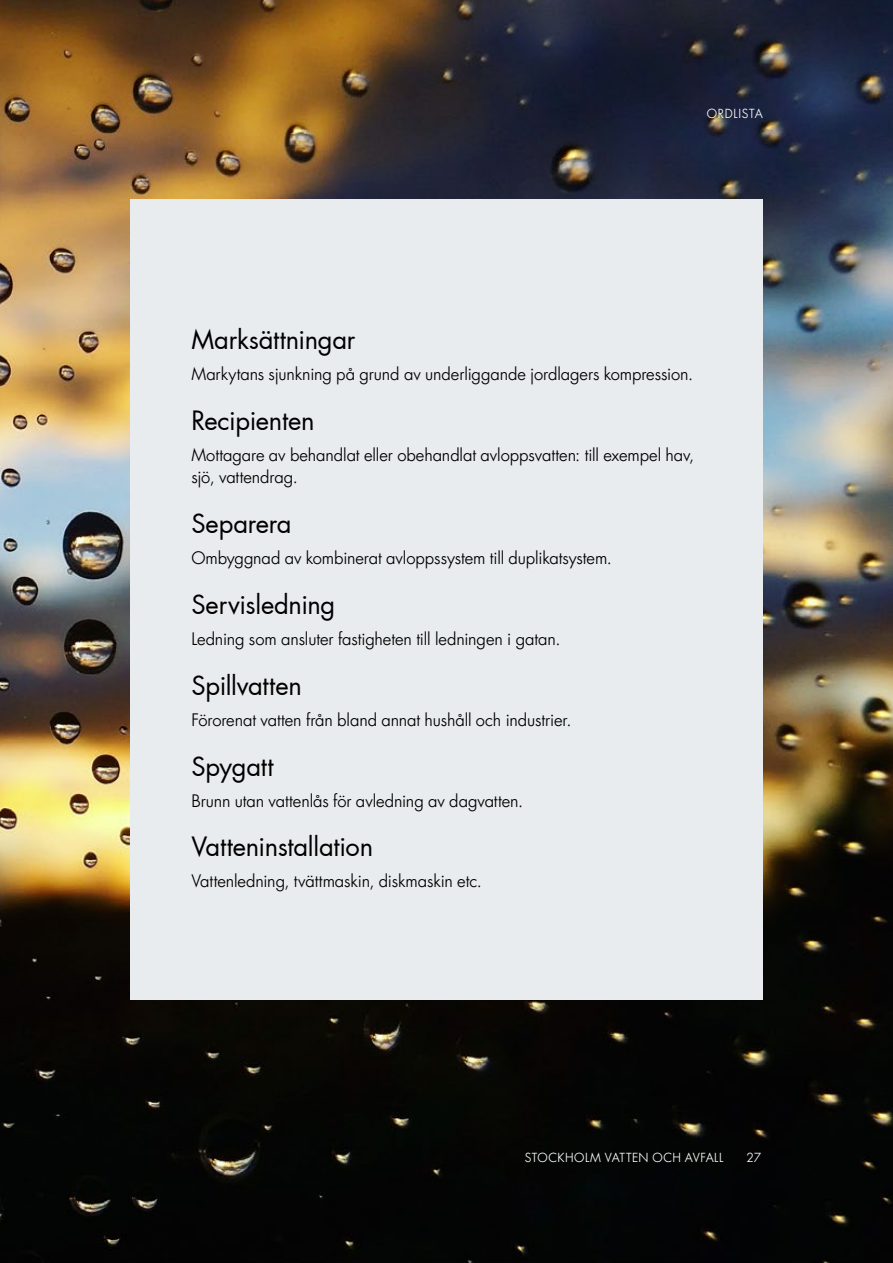
<style>
.page{position:relative;width:893px;height:1263px;background:#fff}
.page>*{position:absolute;margin:0;border:0;box-sizing:border-box;transform-origin:0 0}
.t1{font:25.5px "Futura";letter-spacing:-.01em;color:#000}
.t2{font:16.5px/22.5px "Futura L Tfor SVOA Sm Lt";letter-spacing:-.005em;color:#000}
.t3{font:12px "Futura L Tfor SVOA Sm Lt";letter-spacing:.045em;color:#fff}
</style>
<div class="page">
<img style="left:0;top:0;width:893px;height:1263px">
<div style="left:130px;top:199px;width:633px;height:800px;background:#e9ecee"></div>
<p class="t3" style="left:707px;top:106px;width:58px">ORDLISTA</p>
<h1 class="t1" style="left:191px;top:323px;width:166px">Marksättningar</h1>
<p class="t2" style="left:191px;top:363px;width:503px">Markytans sjunkning på grund av underliggande jordlagers kompression.</p>
<h1 class="t1" style="left:191px;top:404px;width:125px">Recipienten</h1>
<p class="t2" style="left:191px;top:444px;width:504px">Mottagare av behandlat eller obehandlat avloppsvatten: till exempel hav, sjö, vattendrag.</p>
<h1 class="t1" style="left:191px;top:507px;width:102px">Separera</h1>
<p class="t2" style="left:191px;top:547px;width:422px">Ombyggnad av kombinerat avloppssystem till duplikatsystem.</p>
<h1 class="t1" style="left:191px;top:588px;width:146px">Servisledning</h1>
<p class="t2" style="left:191px;top:628px;width:371px">Ledning som ansluter fastigheten till ledningen i gatan.</p>
<h1 class="t1" style="left:191px;top:669px;width:112px">Spillvatten</h1>
<p class="t2" style="left:191px;top:709px;width:382px">Förorenat vatten från bland annat hushåll och industrier.</p>
<h1 class="t1" style="left:191px;top:750px;width:84px">Spygatt</h1>
<p class="t2" style="left:191px;top:789px;width:333px">Brunn utan vattenlås för avledning av dagvatten.</p>
<h1 class="t1" style="left:191px;top:831px;width:183px">Vatteninstallation</h1>
<p class="t2" style="left:191px;top:870px;width:292px">Vattenledning, tvättmaskin, diskmaskin etc.</p>
<p class="t3" style="left:525px;top:1150px;width:200px">STOCKHOLM VATTEN OCH AVFALL</p>
<p class="t3" style="left:746px;top:1150px;width:16px">27</p>
</div>
